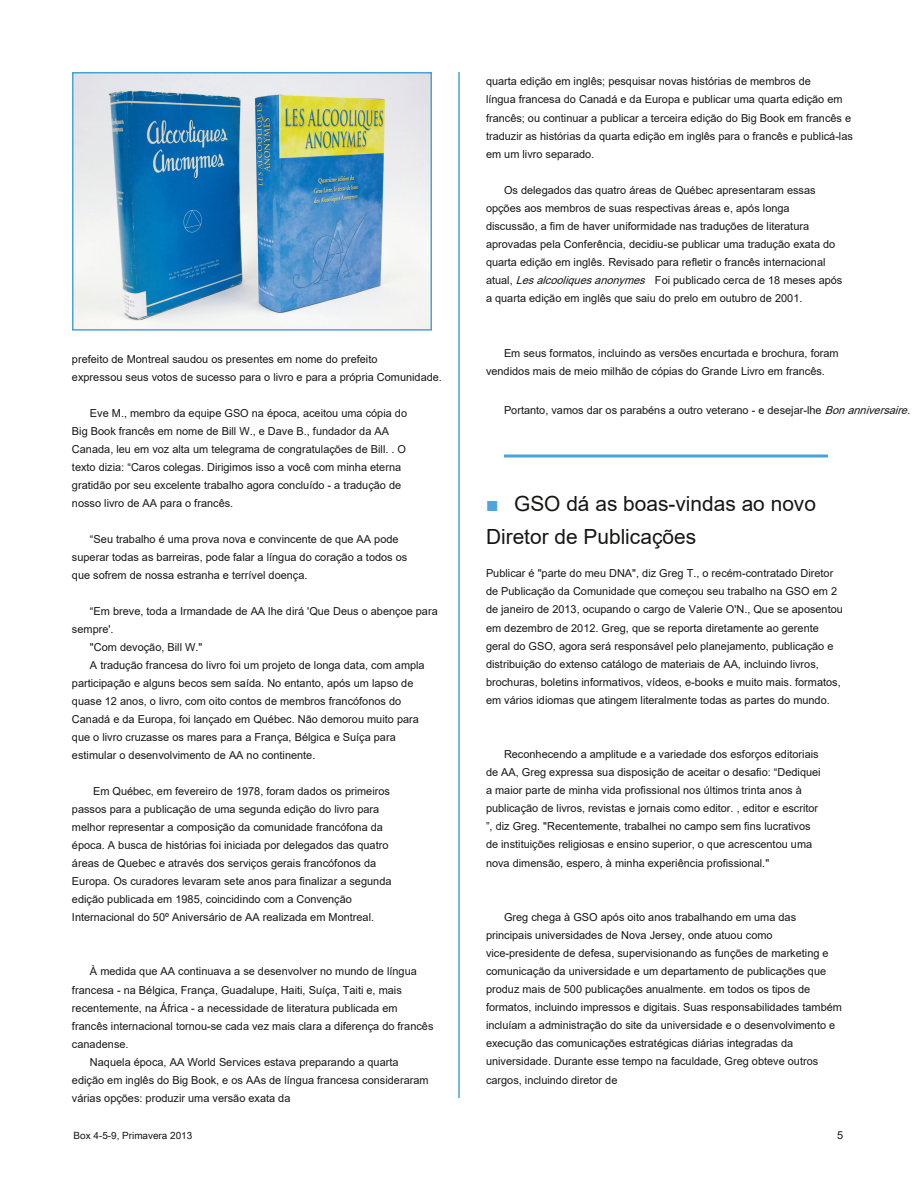
<style>
.page{position:relative;width:918px;height:1188px;background:#fff}
.page>*{position:absolute;margin:0;border:0;box-sizing:border-box;transform-origin:0 0}
.t1{font:20.85px/33.2px "Arial";color:#171615}
.t2{font:10.95px/18.1px "Arial";color:#171615}
.t3{font:9.9px "Arial Unicode MS";color:#171615}
.s1{font-style:italic}
.s2{font-size:21.6px;color:#4ea5da}
</style>
<div class="page">
<hr style="left:458px;top:72px;width:2px;height:1026px;background:#4aa3d5">
<img style="left:75px;top:75px;width:354px;height:253px">
<div style="left:72px;top:72px;width:360px;height:259px;border:2px solid #4aa3d5"></div>
<hr style="left:504px;top:455px;width:324px;height:3px;background:#4aa3d5">
<p class="t2" style="left:72px;top:350px;width:372px">prefeito de Montreal saudou os presentes em nome do prefeito<br>expressou seus votos de sucesso para o livro e para a própria Comunidade.</p>
<p class="t2" style="left:72px;top:404px;width:337px;text-indent:18px">Eve M., membro da equipe GSO na época, aceitou uma cópia do Big Book francês em nome de Bill W., e Dave B., fundador da AA Canada, leu em voz alta um telegrama de congratulações de Bill. . O texto dizia: “Caros colegas. Dirigimos isso a você com minha eterna gratidão por seu excelente trabalho agora concluído - a tradução de nosso livro de AA para o francês.</p>
<p class="t2" style="left:72px;top:530px;width:337px;text-indent:18px">“Seu trabalho é uma prova nova e convincente de que AA pode superar todas as barreiras, pode falar a língua do coração a todos os que sofrem de nossa estranha e terrível doença.</p>
<p class="t2" style="left:90px;top:602px;width:349px">“Em breve, toda a Irmandade de AA lhe dirá 'Que Deus o abençoe para</p>
<p class="t2" style="left:72px;top:620px;width:43px">sempre'.</p>
<p class="t2" style="left:90px;top:638px;width:114px">"Com devoção, Bill W."</p>
<p class="t2" style="left:90px;top:656px;width:336px">A tradução francesa do livro foi um projeto de longa data, com ampla</p>
<p class="t2" style="left:72px;top:674px;width:343px">participação e alguns becos sem saída. No entanto, após um lapso de</p>
<p class="t2" style="left:72px;top:692px;width:331px">quase 12 anos, o livro, com oito contos de membros francófonos do</p>
<p class="t2" style="left:72px;top:710px;width:348px">Canadá e da Europa, foi lançado em Québec. Não demorou muito para</p>
<p class="t2" style="left:72px;top:728px;width:325px">que o livro cruzasse os mares para a França, Bélgica e Suíça para</p>
<p class="t2" style="left:72px;top:746px;width:245px">estimular o desenvolvimento de AA no continente.</p>
<p class="t2" style="left:72px;top:782px;width:321px;text-indent:21px">Em Québec, em fevereiro de 1978, foram dados os primeiros passos para a publicação de uma segunda edição do livro para melhor representar a composição da comunidade francófona da época. A busca de histórias foi iniciada por delegados das quatro áreas de Quebec e através dos serviços gerais francófonos da Europa. Os curadores levaram sete anos para finalizar a segunda edição publicada em 1985, coincidindo com a Convenção Internacional do 50º Aniversário de AA realizada em Montreal.</p>
<p class="t2" style="left:90px;top:963px;width:328px">À medida que AA continuava a se desenvolver no mundo de língua</p>
<p class="t2" style="left:72px;top:981px;width:331px">francesa - na Bélgica, França, Guadalupe, Haiti, Suíça, Taiti e, mais</p>
<p class="t2" style="left:72px;top:999px;width:327px">recentemente, na África - a necessidade de literatura publicada em</p>
<p class="t2" style="left:72px;top:1017px;width:363px">francês internacional tornou-se cada vez mais clara a diferença do francês</p>
<p class="t2" style="left:72px;top:1035px;width:58px">canadense.</p>
<p class="t2" style="left:90px;top:1053px;width:310px">Naquela época, AA World Services estava preparando a quarta</p>
<p class="t2" style="left:72px;top:1071px;width:358px">edição em inglês do Big Book, e os AAs de língua francesa consideraram</p>
<p class="t2" style="left:72px;top:1089px;width:220px">várias opções: produzir uma versão exata da</p>
<p class="t2" style="left:486px;top:72px;width:368px">quarta edição em inglês; pesquisar novas histórias de membros de<br>língua francesa do Canadá e da Europa e publicar uma quarta edição em francês; ou continuar a publicar a terceira edição do Big Book em francês e traduzir as histórias da quarta edição em inglês para o francês e publicá-las em um livro separado.</p>
<p class="t2" style="left:486px;top:181px;width:358px;text-indent:18px">Os delegados das quatro áreas de Québec apresentaram essas opções aos membros de suas respectivas áreas e, após longa discussão, a fim de haver uniformidade nas traduções de literatura aprovadas pela Conferência, decidiu-se publicar uma tradução exata do quarta edição em inglês. Revisado para refletir o francês internacional atual, <span class="s1">Lesalcooliquesanonymes</span> Foi publicado cerca de 18 meses após a quarta edição em inglês que saiu do prelo em outubro de 2001.</p>
<p class="t2" style="left:486px;top:344px;width:354px;text-indent:18px">Em seus formatos, incluindo as versões encurtada e brochura, foram vendidos mais de meio milhão de cópias do Grande Livro em francês.</p>
<p class="t2" style="left:504px;top:401px;width:412px">Portanto, vamos dar os parabéns a outro veterano - e desejar-lhe <span class="s1">Bonanniversaire.</span></p>
<h1 class="t1" style="left:486px;top:487px;width:332px"><span class="s2">■</span> GSO dá as boas-vindas ao novo<br>Diretor de Publicações</h1>
<p class="t2" style="left:486px;top:564px;width:358px">Publicar é "parte do meu DNA", diz Greg T., o recém-contratado Diretor de Publicação da Comunidade que começou seu trabalho na GSO em 2 de janeiro de 2013, ocupando o cargo de Valerie O'N., Que se aposentou em dezembro de 2012. Greg, que se reporta diretamente ao gerente geral do GSO, agora será responsável pelo planejamento, publicação e distribuição do extenso catálogo de materiais de AA, incluindo livros, brochuras, boletins informativos, vídeos, e-books e muito mais. formatos, em vários idiomas que atingem literalmente todas as partes do mundo.</p>
<p class="t2" style="left:486px;top:745px;width:336px;text-indent:18px">Reconhecendo a amplitude e a variedade dos esforços editoriais de AA, Greg expressa sua disposição de aceitar o desafio: “Dediquei a maior parte de minha vida profissional nos últimos trinta anos à publicação de livros, revistas e jornais como editor. , editor e escritor ”, diz Greg. "Recentemente, trabalhei no campo sem fins lucrativos de instituições religiosas e ensino superior, o que acrescentou uma nova dimensão, espero, à minha experiência profissional."</p>
<p class="t2" style="left:486px;top:908px;width:358px;text-indent:18px">Greg chega à GSO após oito anos trabalhando em uma das principais universidades de Nova Jersey, onde atuou como vice-presidente de defesa, supervisionando as funções de marketing e comunicação da universidade e um departamento de publicações que produz mais de 500 publicações anualmente. em todos os tipos de formatos, incluindo impressos e digitais. Suas responsabilidades também incluíam a administração do site da universidade e o desenvolvimento e execução das comunicações estratégicas diárias integradas da universidade. Durante esse tempo na faculdade, Greg obteve outros cargos, incluindo diretor de</p>
<p class="t3" style="left:74px;top:1129px;width:120px">Box 4-5-9, Primavera 2013</p>
<p class="t2" style="left:837px;top:1126px;width:8px">5</p>
</div>
